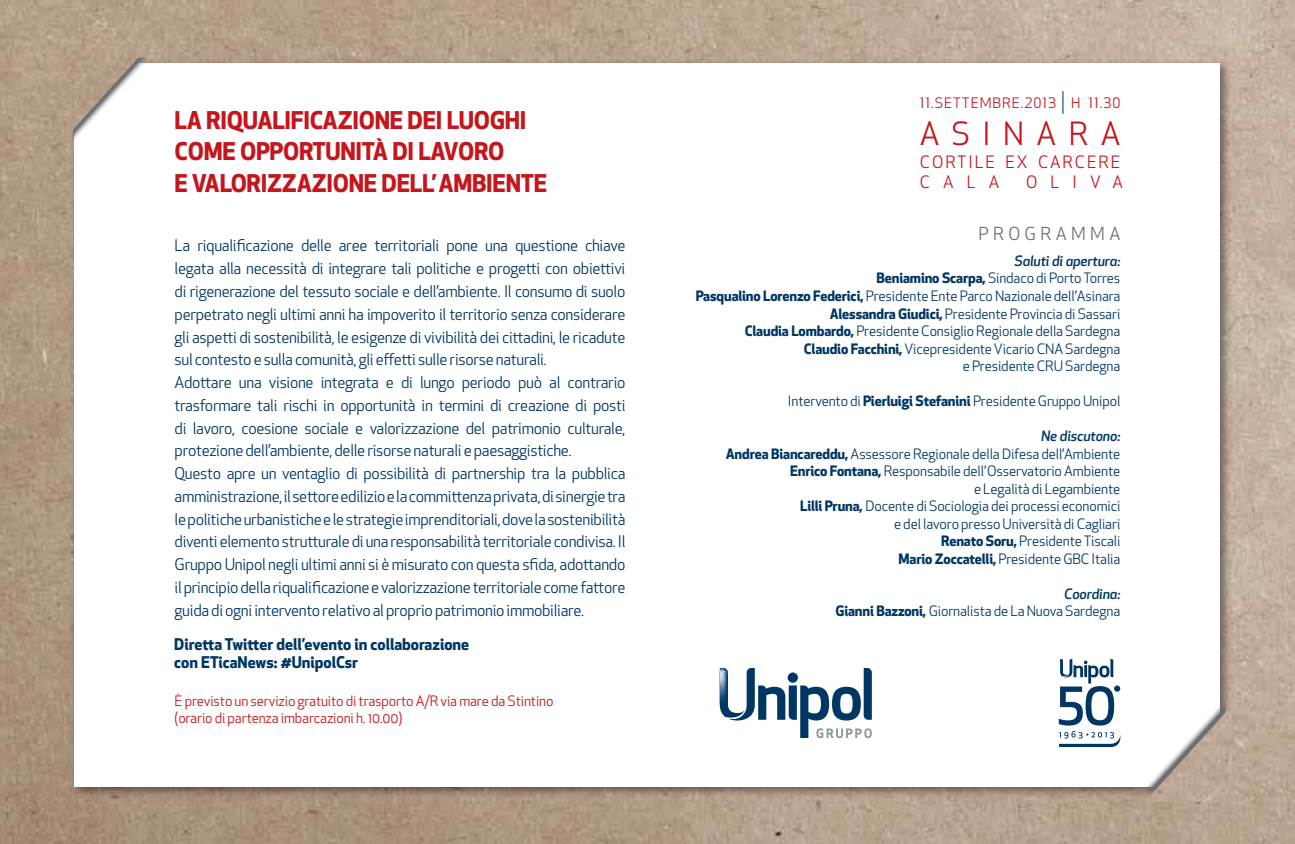
<style>
.page{position:relative;width:1295px;height:844px;background:#fff}
.page>*{position:absolute;margin:0;border:0;box-sizing:border-box;transform-origin:0 0}
.t1{font:31.32px "Apex New";color:#c4161c}
.t2{font:700 23.8px/31.3px "Apex New";letter-spacing:-.01em;color:#c4161c}
.t3{font:17.5px "Apex New";letter-spacing:.25em;color:#6d6e71}
.t4{font:16.62px "Apex New";letter-spacing:.41em;color:#c4161c}
.t5{font:15.75px/22.8px "Apex New";letter-spacing:-.02em;color:#003663}
.t6{font:700 15.75px/18.9px "Apex New";color:#003663}
.t7{font:14px/17.5px "Apex New";letter-spacing:-.01em;color:#003663;text-align:right}
.t8{font:14px/16.8px "Apex New";letter-spacing:-.01em;color:#c4161c}
.t9{font:14px "Apex New";letter-spacing:.07em;color:#c4161c}
.s1{font-weight:500;font-style:italic}
.s2{font-weight:700}
</style>
<div class="page">
<img style="left:0;top:0;width:1295px;height:843px">
<div style="left:70px;top:58px;width:1162px;height:740px;background:#000;opacity:.45"></div>
<div style="left:75px;top:63px;width:1145px;height:723px;background:#fff"></div>
<svg style="left:1059px;top:659px;width:61px;height:87px"></svg>
<svg style="left:720px;top:668px;width:152px;height:70px"></svg>
<svg style="left:1141px;top:698px;width:84px;height:92px"></svg>
<img style="left:1144px;top:704px;width:89px;height:97px">
<img style="left:61px;top:44px;width:89px;height:98px">
<svg style="left:1062px;top:91px;width:1px;height:23px"></svg>
<h2 class="t2" style="left:175px;top:103px;width:374px">La riqualificazione dei luoghi come opportunità di lavoro<br>e valorizzazione dell’ambiente</h2>
<p class="t5" style="left:175px;top:234px;width:452px">La riqualificazione delle aree territoriali pone una questione chiave legata alla necessità di integrare tali politiche e progetti con obiettivi di rigenerazione del tessuto sociale e dell’ambiente. I l consumo di suolo perpetrato negli ultimi anni ha impoverito il territorio senza considerare gli aspetti di sostenibilità, le esigenze di vivibilità dei cittadini, le ricadute sul contesto e sulla comunità, gli effetti sulle risorse naturali.<br>Adottare una visione integrata e di lungo periodo può al contrario trasformare tali rischi in opportunità in termini di creazione di posti di lavoro, coesione sociale e valorizzazione del patrimonio culturale, protezione dell’ambiente, delle risorse naturali e paesaggistiche.<br>Questo apre un ventaglio di possibilità di partnership tra la pubblica amministrazione, il settore edilizio e la committenza privata, di sinergie tra le politiche urbanistiche e le strategie imprenditoriali, dove la sostenibilità diventi elemento strutturale di una responsabilità territoriale condivisa. I l Gruppo Unipol negli ultimi anni si è misurato con questa sfida, adottando il principio della riqualificazione e valorizzazione territoriale come fattore guida di ogni intervento relativo al proprio patrimonio immobiliare.</p>
<p class="t6" style="left:174px;top:633px;width:296px">Diretta Twitter dell’evento in collaborazione con ETicaNews: #UnipolCsr</p>
<p class="t8" style="left:175px;top:692px;width:380px">È previsto un servizio gratuito di trasporto A/R via mare da Stintino (orario di partenza imbarcazioni h. 10.00)</p>
<p class="t9" style="left:920px;top:94px;width:202px">11.SETTEMBRE.2013 H 11.30</p>
<h1 class="t1" style="left:920px;top:113px;width:146px">as inara</h1>
<p class="t4" style="left:920px;top:151px;width:25px">cort</p>
<p class="t4" style="left:968px;top:151px;width:131px">ile ex carcere</p>
<p class="t4" style="left:920px;top:171px;width:79px">ca la</p>
<p class="t4" style="left:1026px;top:171px;width:96px">o liva</p>
<p class="t3" style="left:978px;top:223px;width:143px">PROGRAMMA</p>
<p class="t7" style="left:696px;top:252px;width:426px"><span class="s1">Saluti di apertura:<br></span><span class="s2">Beniamino Scarpa,</span> Sindaco di Porto Torres<br><span class="s2">Pasqualino Lorenzo Federici,</span> Presidente Ente Parco Nazionale dell’Asinara <span class="s2">Alessandra Giudici,</span> Presidente Provincia di Sassari<br><span class="s2">Claudia Lombardo,</span> Presidente Consiglio Regionale della Sardegna<br><span class="s2">Claudio Facchini,</span>Vicepresidente Vicario CNA Sardegna<br>e Presidente CRU Sardegna</p>
<p class="t7" style="left:788px;top:392px;width:334px">I ntervento di <span class="s2">Pierluigi Stefanini</span> Presidente Gruppo Unipol</p>
<p class="t7" style="left:726px;top:427px;width:396px"><span class="s1">Ne discutono:<br></span><span class="s2">Andrea Biancareddu,</span> Assessore Regionale della Difesa dell’Ambiente <span class="s2">Enrico Fontana,</span> Responsabile dell’Osservatorio Ambiente<br>e Legalità di Legambiente<br><span class="s2">Lilli Pruna,</span> Docente di Sociologia dei processi economici<br>e del lavoro presso Università di Cagliari<br><span class="s2">Renato Soru,</span> Presidente Tiscali<br><span class="s2">Mario Zoccatelli,</span> Presidente GBC I talia</p>
<p class="t7" style="left:835px;top:584px;width:286px"><span class="s1">Coordina:<br></span><span class="s2">Gianni Bazzoni,</span> Giornalista de La Nuova Sardegna</p>
</div>
